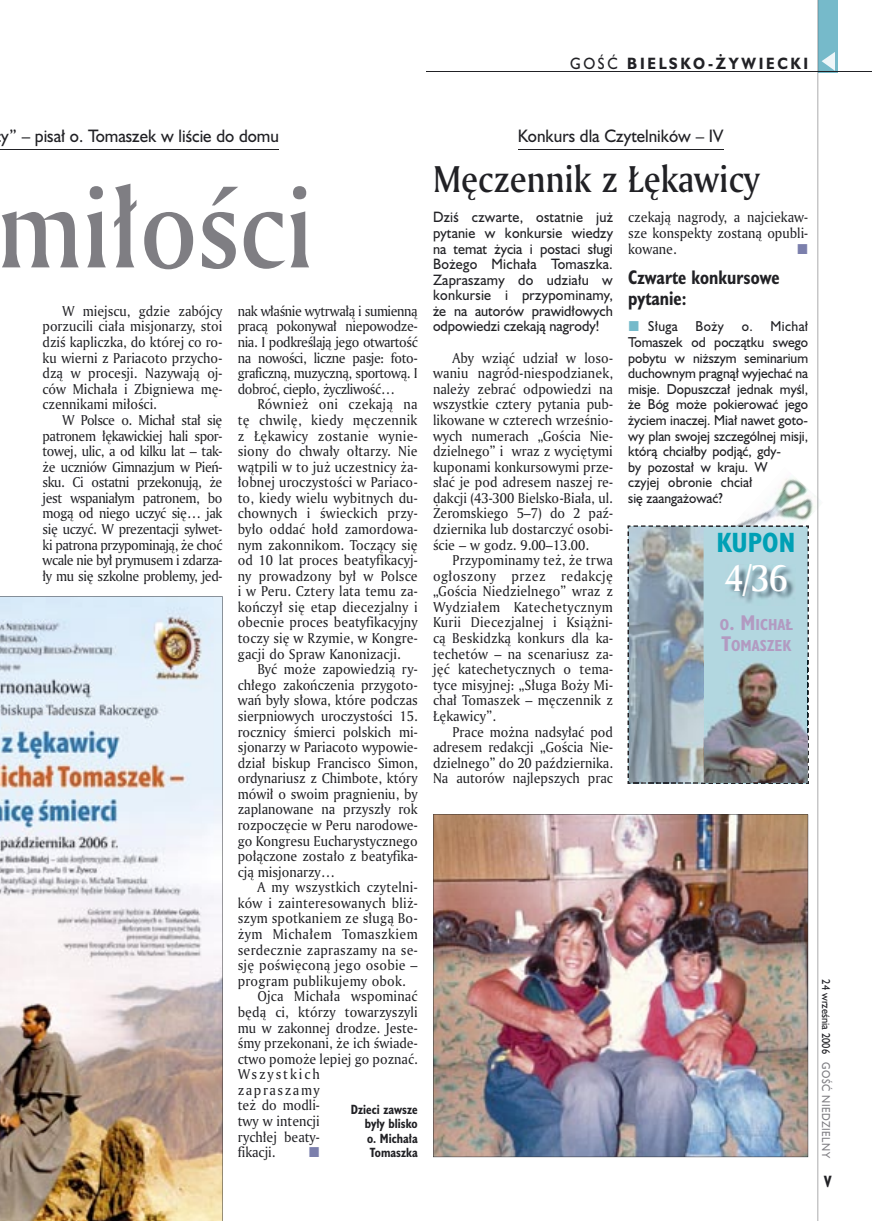
<style>
.page{position:relative;width:872px;height:1221px;background:#fff}
.page>*{position:absolute;margin:0;border:0;box-sizing:border-box;transform-origin:0 0}
.t1{font:108px "Amerigo Md PL";color:#7f7e83;scale:.9 1}
.t2{font:36px "Amerigo Md PL";color:#212125;scale:.9 1}
.t3{font:36px "Amerigo Md PL";color:#fff;scale:.9 1}
.t4{font:700 25.5px "Humanst 521 Cn PL";color:#00a0b5}
.t5{font:700 18px/21px "Humanst 521 Cn PL";color:#212125;scale:.94 1}
.t6{font:16.5px "Humanst 521 PL";color:#212125;scale:.94 1}
.t7{font:700 15px "Humanst 521 PL";letter-spacing:.2em;color:#212125;scale:.9 1}
.t8{font:700 15px "Humanst 521 Cn PL";color:#212125;scale:.94 1}
.t9{font:700 14.7px/21px "Humanst 521 Cn PL";color:#b29ac1}
.t10{font:13.8px/15.6px "Amerigo PL";color:#212125;text-align:justify;scale:.94 1}
.t11{font:13.8px/15.6px "Humanst 521 PL";color:#212125;text-align:justify;scale:.94 1}
.t12{font:13.8px "Amerigo PL";letter-spacing:.02em;color:#212125;scale:.94 1}
.t13{font:13.8px "Amerigo PL";letter-spacing:.03em;color:#212125;scale:.94 1}
.t14{font:13.8px "Amerigo PL";letter-spacing:.15em;color:#212125;scale:.94 1}
.t15{font:13.8px "Amerigo PL";letter-spacing:.125em;color:#212125;scale:.94 1}
.t16{font:13.2px/15.6px "Humanst 521 PL";color:#212125;scale:.94 1}
.t17{font:700 12.3px/14.4px "Humanst 521 Cn PL";color:#212125;text-align:right;scale:.94 1}
.t18{font:10.5px "Humanst 521 PL";letter-spacing:.05em;color:#7f7e83;scale:.9 1}
.t19{font:10.5px "Humanst 521 PL";color:#212125;scale:.9 1}
.s1{font-weight:400}
.s2{font-size:19.5px}
</style>
<div class="page">
<hr style="left:518px;top:149px;width:205px;height:1px;background:#212125">
<img style="left:737px;top:467px;width:82px;height:59px">
<img style="left:627px;top:525px;width:182px;height:259px">
<div style="left:818px;top:0;width:19px;height:72px;background:#76baca"></div>
<svg style="left:821px;top:52px;width:14px;height:19px"></svg>
<hr style="left:817px;top:0;width:1px;height:1220px;background:#212125">
<hr style="left:425px;top:72px;width:447px;height:1px;background:#212125">
<hr style="left:0;top:149px;width:279px;height:1px;background:#212125">
<img style="left:433px;top:814px;width:375px;height:342px">
<img style="left:0;top:596px;width:222px;height:624px">
<p class="t7" style="left:570px;top:53px;width:266px"><span class="s1">GOŚĆ</span> BIELSKO-ŻYWIECKI</p>
<p class="t6" style="left:1px;top:125px;width:297px">y” – pisał o. Tomaszek w liście do domu</p>
<h1 class="t1" style="left:-3px;top:156px;width:353px">miłości</h1>
<p class="t10" style="left:43px;top:303px;width:193px;text-indent:20px">W miejscu, gdzie zabójcy porzucili ciała misjonarzy, stoi dziś kapliczka, do której co ro&shy;ku wierni z Pariacoto przycho&shy;dzą w procesji. Nazywają oj&shy;ców Michała i Zbigniewa mę&shy;czennikami miłości.</p>
<p class="t10" style="left:43px;top:412px;width:193px;text-indent:20px">W Polsce o. Michał stał się patronem łękawickiej hali spor&shy;towej, ulic, a od kilku lat – tak&shy;że uczniów Gimnazjum w Pień&shy;sku. Ci ostatni przekonują, że jest wspaniałym patronem, bo mogą od niego uczyć się… jak się uczyć. W prezentacji sylwet&shy;ki patrona przypominają, że choć wcale nie był prymusem i zdarza&shy;ły mu się szkolne problemy, jed-</p>
<p class="t10" style="left:238px;top:303px;width:193px">nak właśnie wytrwałą i sumienną pracą pokonywał niepowodze&shy;nia. I podkreślają jego otwartość na nowości, liczne pasje: foto&shy;graficzną, muzyczną, sportową. I dobroć, ciepło, życzliwość…</p>
<p class="t10" style="left:238px;top:396px;width:193px;text-indent:20px">Również oni czekają na tę chwilę, kiedy męczennik z Łękawicy zostanie wynie&shy;siony do chwały ołtarzy. Nie wątpili w to już uczestnicy ża&shy;łobnej uroczystości w Pariaco&shy;to, kiedy wielu wybitnych du&shy;chownych i świeckich przy&shy;było oddać hołd zamordowa&shy;nym zakonnikom. Toczący się od 10 lat proces beatyfikacyj&shy;ny prowadzony był w Polsce i w Peru. Cztery lata temu za&shy;kończył się etap diecezjalny i obecnie proces beatyfikacyjny toczy się w Rzymie, w Kongre&shy;gacji do Spraw Kanonizacji.</p>
<p class="t10" style="left:238px;top:661px;width:193px;text-indent:20px">Być może zapowiedzią ry&shy;chłego zakończenia przygoto&shy;wań były słowa, które podczas sierpniowych uroczystości 15. rocznicy śmierci polskich mi&shy;sjonarzy w Pariacoto wypowie&shy;dział biskup Francisco Simon, ordynariusz z Chimbote, który mówił o swoim pragnieniu, by zaplanowane na przyszły rok rozpoczęcie w Peru narodowe&shy;go Kongresu Eucharystycznego połączone zostało z beatyfika&shy;cją misjonarzy…</p>
<p class="t12" style="left:257px;top:878px;width:172px">A my wszystkich czytelni-</p>
<p class="t12" style="left:238px;top:893px;width:193px">ków i zainteresowanych bliż-</p>
<p class="t12" style="left:238px;top:909px;width:193px">szym spotkaniem ze sługą Bo-</p>
<p class="t13" style="left:238px;top:924px;width:193px">żym Michałem Tomaszkiem</p>
<p class="t12" style="left:238px;top:940px;width:193px">serdecznie zapraszamy na se-</p>
<p class="t12" style="left:238px;top:955px;width:193px">sję poświęconą jego osobie –</p>
<p class="t12" style="left:238px;top:971px;width:180px">program publikujemy obok.</p>
<p class="t10" style="left:257px;top:988px;width:172px">Ojca Michała wspominać</p>
<p class="t10" style="left:238px;top:1003px;width:193px">będą ci, którzy towarzyszyli</p>
<p class="t10" style="left:238px;top:1019px;width:193px">mu w zakonnej drodze. Jeste-</p>
<p class="t10" style="left:238px;top:1034px;width:193px">śmy przekonani, że ich świade-</p>
<p class="t10" style="left:238px;top:1050px;width:193px">ctwo pomoże lepiej go poznać.</p>
<p class="t14" style="left:238px;top:1064px;width:89px">Wszystkich</p>
<p class="t15" style="left:238px;top:1080px;width:89px">zapraszamy</p>
<p class="t10" style="left:238px;top:1097px;width:89px">też do modli-</p>
<p class="t10" style="left:238px;top:1112px;width:89px">twy w intencji</p>
<p class="t10" style="left:238px;top:1128px;width:89px">rychłej beaty-</p>
<p class="t10" style="left:238px;top:1143px;width:42px">fikacji.</p>
<p class="t17" style="left:351px;top:1101px;width:72px">Dzieci zawsze były blisko<br>o. Michała<br>Tomaszka</p>
<p class="t6" style="left:518px;top:125px;width:220px">Konkurs dla Czytelników – IV</p>
<h2 class="t2" style="left:433px;top:154px;width:365px">Męczennik z Łękawicy</h2>
<p class="t11" style="left:433px;top:209px;width:193px">Dziś czwarte, ostatnie już pytanie w konkursie wiedzy na temat życia i postaci sługi Bożego Michała Tomaszka.<br>Zapraszamy do udziału w konkursie i przypominamy, że na autorów prawidłowych odpowiedzi czekają nagrody!</p>
<p class="t10" style="left:433px;top:349px;width:193px;text-indent:20px">Aby wziąć udział w loso&shy;waniu nagród-niespodzianek, należy zebrać odpowiedzi na wszystkie cztery pytania pub&shy;likowane w czterech wrześnio&shy;wych numerach „Gościa Nie&shy;dzielnego” i wraz z wyciętymi kuponami konkursowymi prze&shy;słać je pod adresem naszej re&shy;dakcji (43-300 Bielsko-Biała, ul.<br>Żeromskiego 5–7) do 2 paź&shy;dziernika lub dostarczyć osobi&shy;ście – w godz. 9.00–13.00.</p>
<p class="t10" style="left:433px;top:552px;width:193px;text-indent:20px">Przypominamy też, że trwa ogłoszony przez redakcję „Gościa Niedzielnego” wraz z Wydziałem Katechetycznym Kurii Diecezjalnej i Książni&shy;cą Beskidzką konkurs dla ka&shy;techetów – na scenariusz za&shy;jęć katechetycznych o tema&shy;tyce misyjnej: „Sługa Boży Mi&shy;chał Tomaszek – męczennik z Łękawicy”.</p>
<p class="t10" style="left:433px;top:723px;width:193px;text-indent:20px">Prace można nadsyłać pod adresem redakcji „Gościa Nie&shy;dzielnego” do 20 października.<br>Na autorów najlepszych prac</p>
<p class="t10" style="left:628px;top:209px;width:193px">czekają nagrody, a najciekaw&shy;sze konspekty zostaną opubli&shy;kowane.</p>
<h3 class="t5" style="left:628px;top:266px;width:162px">Czwarte konkursowe pytanie:</h3>
<p class="t16" style="left:648px;top:318px;width:33px">Sługa</p>
<p class="t16" style="left:695px;top:318px;width:32px">Boży</p>
<p class="t16" style="left:628px;top:318px;width:193px;text-indent:113px">o. Michał<br>Tomaszek od początku swego pobytu w niższym seminarium duchownym pragnął wyjechać na misje. Dopuszczał jednak myśl, że Bóg może pokierować jego życiem inaczej. Miał nawet goto&shy;wy plan swojej szczególnej misji, którą chciałby podjąć, gdy-<br>by pozostał w kraju. W<br>czyjej obronie chciał<br>się zaangażować?</p>
<h3 class="t4" style="left:716px;top:524px;width:80px">KUPON</h3>
<h2 class="t3" style="left:725px;top:554px;width:71px">4/36</h2>
<p class="t9" style="left:720px;top:614px;width:74px">O<span class="s2">. M</span>ICHAŁ<br><span class="s2">T</span>OMASZEK</p>
<p class="t19" style="left:833px;top:979px;width:84px;rotate:90deg">24 września 2006</p>
<p class="t18" style="left:833px;top:1062px;width:108px;rotate:90deg">GOŚĆ NIEDZIELNY</p>
<p class="t8" style="left:824px;top:1171px;width:9px">V</p>
</div>
